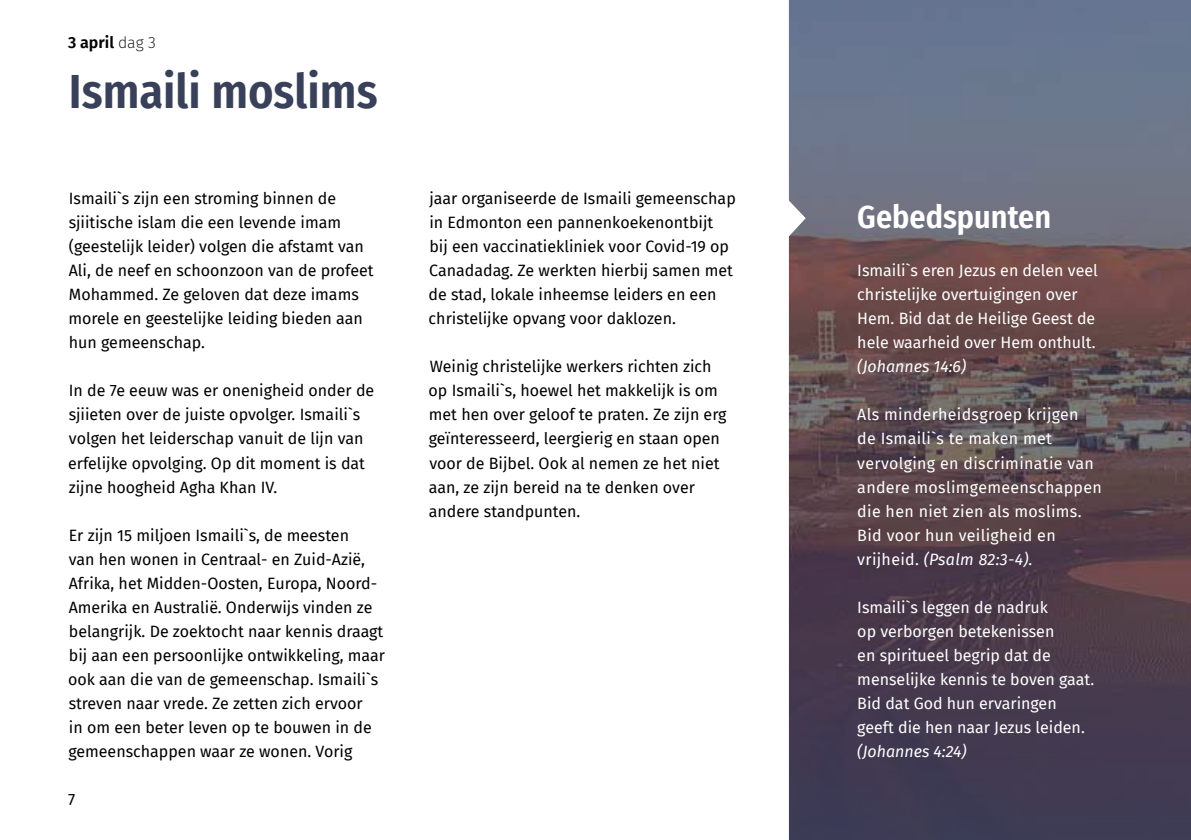
<style>
.page{position:relative;width:1191px;height:840px;background:#fff}
.page>*{position:absolute;margin:0;border:0;box-sizing:border-box;transform-origin:0 0}
.t1{font:600 48px "Fira Sans Condensed";color:#39415a}
.t2{font:600 32px "Fira Sans Condensed";color:#fff}
.t3{font:16px/24px "Fira Sans";color:#000}
.t4{font:16px/24px "Fira Sans";color:#fff}
.t5{font:16px/24px "Fira Sans";letter-spacing:.02em;color:#fff}
.t6{font:italic 16px "Fira Sans";color:#fff}
.t7{font:600 16px "Fira Sans";color:#000}
.s1{font-weight:200}
.s2{font-style:italic}
</style>
<div class="page">
<img style="left:789px;top:0;width:402px;height:839px">
<p class="t7" style="left:68px;top:29px;width:89px">3 april <span class="s1">dag 3</span></p>
<h1 class="t1" style="left:69px;top:52px;width:310px">Ismaili moslims</h1>
<p class="t3" style="left:68px;top:186px;width:307px">Ismaili`s zijn een stroming binnen de sjiitische islam die een levende imam (geestelijk leider) volgen die afstamt van Ali, de neef en schoonzoon van de profeet Mohammed. Ze geloven dat deze imams morele en geestelijke leiding bieden aan hun gemeenschap.</p>
<p class="t3" style="left:68px;top:378px;width:308px">In de 7e eeuw was er onenigheid onder de sjiieten over de juiste opvolger. Ismaili`s volgen het leiderschap vanuit de lijn van erfelijke opvolging. Op dit moment is dat zijne hoogheid Agha Khan IV.</p>
<p class="t3" style="left:68px;top:522px;width:318px">Er zijn 15 miljoen Ismaili`s, de meesten<br>van hen wonen in Centraal- en Zuid-Azië, Afrika, het Midden-Oosten, Europa, Noord-Amerika en Australië. Onderwijs vinden ze belangrijk. De zoektocht naar kennis draagt bij aan een persoonlijke ontwikkeling, maar ook aan die van de gemeenschap. Ismaili`s streven naar vrede. Ze zetten zich ervoor<br>in om een beter leven op te bouwen in de gemeenschappen waar ze wonen. Vorig</p>
<p class="t3" style="left:68px;top:786px;width:9px">7</p>
<p class="t3" style="left:428px;top:186px;width:309px">jaar organiseerde de Ismaili gemeenschap in Edmonton een pannenkoekenontbijt<br>bij een vaccinatiekliniek voor Covid-19 op Canadadag. Ze werkten hierbij samen met de stad, lokale inheemse leiders en een christelijke opvang voor daklozen.</p>
<p class="t3" style="left:428px;top:354px;width:299px">Weinig christelijke werkers richten zich op Ismaili`s, hoewel het makkelijk is om met hen over geloof te praten. Ze zijn erg geïnteresseerd, leergierig en staan open voor de Bijbel. Ook al nemen ze het niet aan, ze zijn bereid na te denken over andere standpunten.</p>
<h2 class="t2" style="left:857px;top:191px;width:195px">Gebedspunten</h2>
<p class="t4" style="left:857px;top:258px;width:242px">Ismaili`s eren Jezus en delen veel christelijke overtuigingen over<br>Hem. Bid dat de Heilige Geest de hele waarheid over Hem onthult.</p>
<p class="t6" style="left:857px;top:354px;width:110px">(Johannes 14:6)</p>
<p class="t5" style="left:857px;top:402px;width:246px">Als minderheidsgroep krijgen<br>de Ismaili`s te maken met vervolging en discriminatie van andere moslimgemeenschappen die hen niet zien als moslims.<br>Bid voor hun veiligheid en vrijheid. <span class="s2">(Psalm 82:3-4).</span></p>
<p class="t4" style="left:857px;top:594px;width:238px">Ismaili`s leggen de nadruk<br>op verborgen betekenissen<br>en spiritueel begrip dat de menselijke kennis te boven gaat.<br>Bid dat God hun ervaringen geeft die hen naar Jezus leiden.</p>
<p class="t6" style="left:857px;top:738px;width:111px">(Johannes 4:24)</p>
</div>
